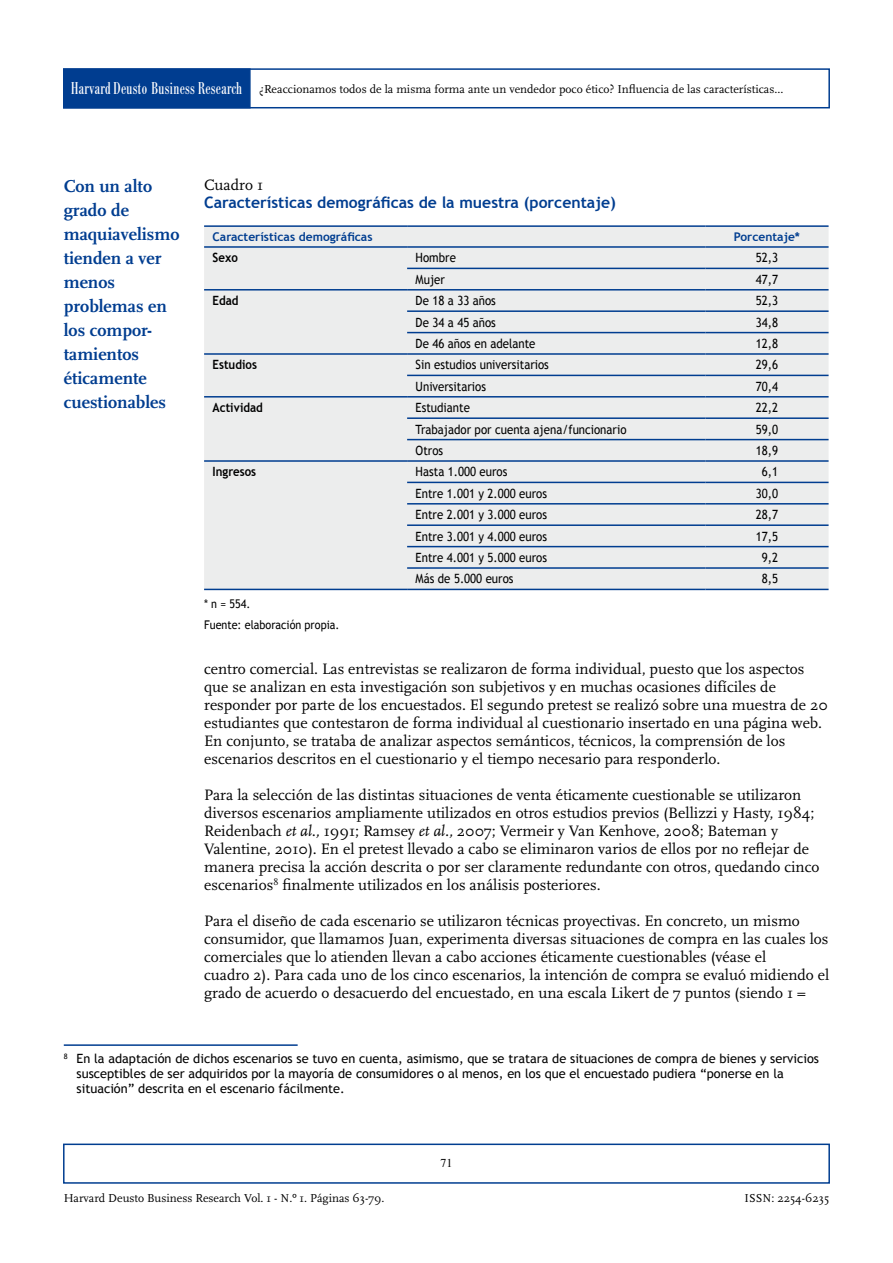
<style>
.page{position:relative;width:893px;height:1263px;background:#fff}
.page>*{position:absolute;margin:0;border:0;box-sizing:border-box;transform-origin:0 0}
.t1{font:700 18px/24px "Scala";color:#003d90}
.t2{font:condensed 16.8px "Bodoni BE";letter-spacing:.02em;color:#fff;scale:.9 1}
.t3{font:15.75px/18px "Scala";color:#000}
.t4{font:700 15.75px "Trebuchet MS";color:#003d90}
.t5{font:12.75px "Trebuchet MS";color:#000;scale:.9 1}
.t6{font:12.75px/15px "Trebuchet MS";color:#000}
.t7{font:700 12.75px "Trebuchet MS";color:#000;scale:.9 1}
.t8{font:12px "Scala";color:#000}
.t9{font:700 12px "Trebuchet MS";color:#003d90}
.t10{font:12px/21px "Trebuchet MS";color:#000;scale:.9 1}
.t11{font:12px "Times";color:#000}
.s1{font-style:italic}
</style>
<div class="page">
<div style="left:63px;top:68px;width:767px;height:40px;border:2px solid #003d90"></div>
<div style="left:63px;top:1143px;width:767px;height:41px;border:2px solid #003d90"></div>
<div style="left:63px;top:68px;width:188px;height:40px;background:#003d90;border:2px solid #003d90"></div>
<div style="left:204px;top:227px;width:625px;height:362px;background:#eceded"></div>
<hr style="left:706px;top:246px;width:123px;height:2px;background:#003d90">
<hr style="left:407px;top:268px;width:299px;height:1px;background:#003d90">
<hr style="left:706px;top:268px;width:123px;height:1px;background:#003d90">
<hr style="left:407px;top:289px;width:299px;height:2px;background:#003d90">
<hr style="left:706px;top:289px;width:123px;height:2px;background:#003d90">
<hr style="left:407px;top:310px;width:299px;height:2px;background:#003d90">
<hr style="left:706px;top:310px;width:123px;height:2px;background:#003d90">
<hr style="left:407px;top:332px;width:299px;height:1px;background:#003d90">
<hr style="left:706px;top:332px;width:123px;height:1px;background:#003d90">
<hr style="left:407px;top:353px;width:299px;height:2px;background:#003d90">
<hr style="left:706px;top:353px;width:123px;height:2px;background:#003d90">
<hr style="left:407px;top:375px;width:299px;height:1px;background:#003d90">
<hr style="left:706px;top:375px;width:123px;height:1px;background:#003d90">
<hr style="left:407px;top:396px;width:299px;height:1px;background:#003d90">
<hr style="left:706px;top:396px;width:123px;height:1px;background:#003d90">
<hr style="left:407px;top:417px;width:299px;height:2px;background:#003d90">
<hr style="left:706px;top:417px;width:123px;height:2px;background:#003d90">
<hr style="left:407px;top:439px;width:299px;height:1px;background:#003d90">
<hr style="left:706px;top:439px;width:123px;height:1px;background:#003d90">
<hr style="left:407px;top:460px;width:299px;height:2px;background:#003d90">
<hr style="left:706px;top:460px;width:123px;height:2px;background:#003d90">
<hr style="left:407px;top:482px;width:299px;height:1px;background:#003d90">
<hr style="left:706px;top:482px;width:123px;height:1px;background:#003d90">
<hr style="left:407px;top:503px;width:299px;height:1px;background:#003d90">
<hr style="left:706px;top:503px;width:123px;height:1px;background:#003d90">
<hr style="left:407px;top:524px;width:299px;height:2px;background:#003d90">
<hr style="left:706px;top:524px;width:123px;height:2px;background:#003d90">
<hr style="left:407px;top:546px;width:299px;height:1px;background:#003d90">
<hr style="left:706px;top:546px;width:123px;height:1px;background:#003d90">
<hr style="left:407px;top:567px;width:299px;height:2px;background:#003d90">
<hr style="left:706px;top:567px;width:123px;height:2px;background:#003d90">
<hr style="left:706px;top:225px;width:123px;height:2px;background:#003d90">
<hr style="left:407px;top:589px;width:299px;height:1px;background:#003d90">
<hr style="left:706px;top:589px;width:123px;height:1px;background:#003d90">
<hr style="left:204px;top:225px;width:203px;height:2px;background:#003d90">
<hr style="left:407px;top:225px;width:299px;height:2px;background:#003d90">
<hr style="left:407px;top:246px;width:299px;height:2px;background:#003d90">
<hr style="left:204px;top:246px;width:203px;height:2px;background:#003d90">
<hr style="left:204px;top:289px;width:203px;height:2px;background:#003d90">
<hr style="left:204px;top:353px;width:203px;height:2px;background:#003d90">
<hr style="left:204px;top:396px;width:203px;height:1px;background:#003d90">
<hr style="left:204px;top:460px;width:203px;height:2px;background:#003d90">
<hr style="left:204px;top:589px;width:203px;height:1px;background:#003d90">
<hr style="left:64px;top:1044px;width:234px;height:2px;background:#003d90">
<p class="t2" style="left:71px;top:79px;width:191px">Harvard Deusto Business Research</p>
<p class="t8" style="left:259px;top:82px;width:526px">¿Reaccionamos todos de la misma forma ante un vendedor poco ético? Influencia de las características...</p>
<p class="t1" style="left:64px;top:174px;width:117px">Con un alto grado de maquiavelismo tienden a ver menos problemas en los compor&shy;tamientos éticamente cuestionables</p>
<p class="t3" style="left:204px;top:176px;width:60px">Cuadro 1</p>
<p class="t4" style="left:204px;top:193px;width:413px">Características demográficas de la muestra (porcentaje)</p>
<p class="t9" style="left:213px;top:229px;width:161px">Características demográficas</p>
<p class="t9" style="left:734px;top:229px;width:68px">Porcentaje*</p>
<p class="t7" style="left:213px;top:250px;width:30px">Sexo</p>
<p class="t5" style="left:416px;top:250px;width:46px">Hombre</p>
<p class="t5" style="left:756px;top:250px;width:26px">52,3</p>
<p class="t5" style="left:416px;top:272px;width:34px">Mujer</p>
<p class="t5" style="left:756px;top:272px;width:26px">47,7</p>
<p class="t7" style="left:213px;top:293px;width:30px">Edad</p>
<p class="t5" style="left:416px;top:293px;width:91px">De 18 a 33 años</p>
<p class="t5" style="left:756px;top:293px;width:26px">52,3</p>
<p class="t5" style="left:416px;top:315px;width:91px">De 34 a 45 años</p>
<p class="t5" style="left:756px;top:315px;width:26px">34,8</p>
<p class="t5" style="left:416px;top:336px;width:135px">De 46 años en adelante</p>
<p class="t5" style="left:756px;top:336px;width:26px">12,8</p>
<p class="t7" style="left:213px;top:357px;width:51px">Estudios</p>
<p class="t5" style="left:416px;top:357px;width:150px">Sin estudios universitarios</p>
<p class="t5" style="left:756px;top:357px;width:26px">29,6</p>
<p class="t5" style="left:416px;top:379px;width:80px">Universitarios</p>
<p class="t5" style="left:756px;top:379px;width:26px">70,4</p>
<p class="t7" style="left:213px;top:400px;width:57px">Actividad</p>
<p class="t5" style="left:416px;top:400px;width:62px">Estudiante</p>
<p class="t5" style="left:756px;top:400px;width:26px">22,2</p>
<p class="t5" style="left:416px;top:421px;width:236px">Trabajador por cuenta ajena/funcionario</p>
<p class="t5" style="left:756px;top:421px;width:26px">59,0</p>
<p class="t5" style="left:416px;top:443px;width:32px">Otros</p>
<p class="t5" style="left:756px;top:443px;width:26px">18,9</p>
<p class="t7" style="left:213px;top:464px;width:50px">Ingresos</p>
<p class="t5" style="left:416px;top:464px;width:103px">Hasta 1.000 euros</p>
<p class="t5" style="left:762px;top:464px;width:20px">6,1</p>
<p class="t5" style="left:416px;top:486px;width:148px">Entre 1.001 y 2.000 euros</p>
<p class="t5" style="left:756px;top:486px;width:26px">30,0</p>
<p class="t5" style="left:416px;top:507px;width:148px">Entre 2.001 y 3.000 euros</p>
<p class="t5" style="left:756px;top:507px;width:26px">28,7</p>
<p class="t5" style="left:416px;top:528px;width:148px">Entre 3.001 y 4.000 euros</p>
<p class="t5" style="left:756px;top:528px;width:26px">17,5</p>
<p class="t5" style="left:416px;top:550px;width:148px">Entre 4.001 y 5.000 euros</p>
<p class="t5" style="left:762px;top:550px;width:20px">9,2</p>
<p class="t5" style="left:416px;top:571px;width:110px">Más de 5.000 euros</p>
<p class="t5" style="left:762px;top:571px;width:20px">8,5</p>
<p class="t10" style="left:204px;top:594px;width:152px">* n = 554.<br>Fuente: elaboración propia.</p>
<p class="t3" style="left:204px;top:660px;width:625px">centro comercial. Las entrevistas se realizaron de forma individual, puesto que los aspectos que se analizan en esta investigación son subjetivos y en muchas ocasiones difíciles de responder por parte de los encuestados. El segundo pretest se realizó sobre una muestra de 20 estudiantes que contestaron de forma individual al cuestionario insertado en una página web.<br>En conjunto, se trataba de analizar aspectos semánticos, técnicos, la comprensión de los escenarios descritos en el cuestionario y el tiempo necesario para responderlo.</p>
<p class="t3" style="left:204px;top:786px;width:617px">Para la selección de las distintas situaciones de venta éticamente cuestionable se utilizaron diversos escenarios ampliamente utilizados en otros estudios previos (Bellizzi y Hasty, 1984; Reidenbach <span class="s1">et al.,</span> 1991; Ramsey <span class="s1">et al.,</span> 2007; Vermeir y Van Kenhove, 2008; Bateman y Valentine, 2010). En el pretest llevado a cabo se eliminaron varios de ellos por no reflejar de manera precisa la acción descrita o por ser claramente redundante con otros, quedando cinco escenarios<sup>8</sup> finalmente utilizados en los análisis posteriores.</p>
<p class="t3" style="left:204px;top:912px;width:627px">Para el diseño de cada escenario se utilizaron técnicas proyectivas. En concreto, un mismo consumidor, que llamamos Juan, experimenta diversas situaciones de compra en las cuales los comerciales que lo atienden llevan a cabo acciones éticamente cuestionables (véase el<br>cuadro 2). Para cada uno de los cinco escenarios, la intención de compra se evaluó midiendo el grado de acuerdo o desacuerdo del encuestado, en una escala Likert de 7 puntos (siendo 1 =</p>
<p class="t6" style="left:77px;top:1051px;width:744px;text-indent:-13px"><sup>8</sup> En la adaptación de dichos escenarios se tuvo en cuenta, asimismo, que se tratara de situaciones de compra de bienes y servicios susceptibles de ser adquiridos por la mayoría de consumidores o al menos, en los que el encuestado pudiera “ponerse en la situación” descrita en el escenario fácilmente.</p>
<p class="t11" style="left:440px;top:1152px;width:13px">71</p>
<p class="t8" style="left:64px;top:1192px;width:322px">Harvard Deusto Business Research Vol. 1 - N.º 1. Páginas 63-79.</p>
<p class="t8" style="left:745px;top:1192px;width:86px">ISSN: 2254-6235</p>
</div>
